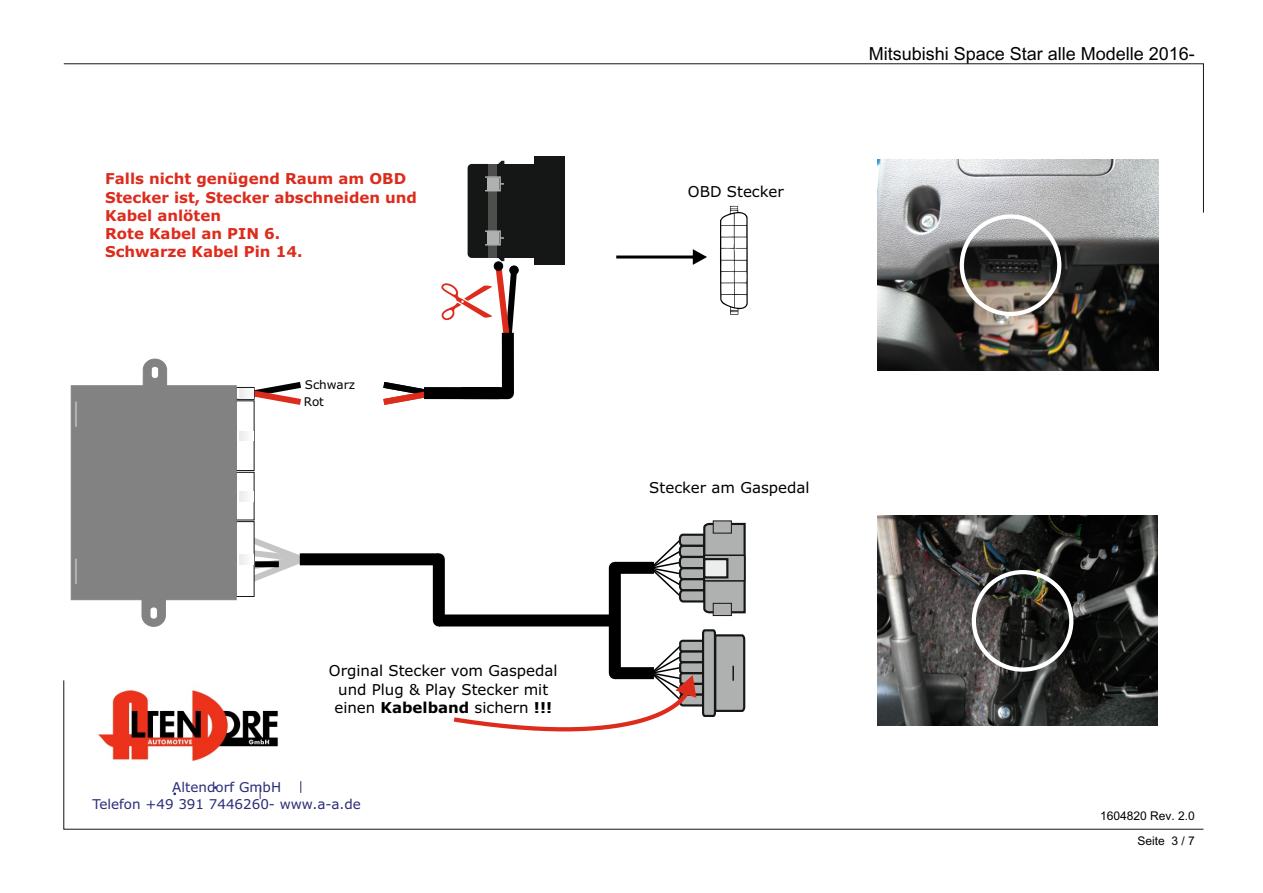
<style>
.page{position:relative;width:1263px;height:893px;background:#fff}
.page>*{position:absolute;margin:0;border:0;box-sizing:border-box;transform-origin:0 0}
.t1{font:18px "Arial Unicode MS";color:#000}
.t2{font:700 15px/18.3px "Verdana";color:#dd2b1c}
.t3{font:15px/18.3px "Verdana";color:#000;text-align:center}
.t4{font:13.5px/16.4px "Verdana";color:#2b2c77;text-align:center}
.t5{font:12px "Arial Unicode MS";color:#000}
.t6{font:12px "Verdana";color:#000}
.s1{font-weight:700}
</style>
<div class="page">
<svg style="left:63px;top:63px;width:1141px;height:150px"></svg>
<svg style="left:63px;top:680px;width:1141px;height:149px"></svg>
<svg style="left:720px;top:206px;width:28px;height:109px"></svg>
<div style="left:735px;top:283px;width:11px;height:11px;background:#fff"></div>
<svg style="left:383px;top:382px;width:55px;height:23px"></svg>
<div style="left:424px;top:387px;width:75px;height:12px;background:#000"></div>
<div style="left:463px;top:387px;width:45px;height:12px;background:#000"></div>
<div style="left:502px;top:333px;width:12px;height:60px;background:#000"></div>
<svg style="left:616px;top:249px;width:91px;height:16px"></svg>
<svg style="left:649px;top:520px;width:97px;height:96px"></svg>
<div style="left:439px;top:614px;width:176px;height:12px;background:#000"></div>
<div style="left:433px;top:559px;width:12px;height:61px;background:#000"></div>
<div style="left:609px;top:568px;width:12px;height:105px;background:#000"></div>
<div style="left:615px;top:562px;width:39px;height:12px;background:#000"></div>
<div style="left:300px;top:553px;width:139px;height:12px;background:#000"></div>
<img style="left:877px;top:515px;width:281px;height:211px">
<div style="left:972px;top:570px;width:101px;height:102px;border:4px solid #fff;border-radius:50%"></div>
<img style="left:878px;top:159px;width:280px;height:211px">
<div style="left:960px;top:214px;width:101px;height:102px;border:4px solid #fff;border-radius:50%"></div>
<svg style="left:71px;top:359px;width:238px;height:268px"></svg>
<svg style="left:260px;top:787px;width:1px;height:12px"></svg>
<img style="left:92px;top:684px;width:196px;height:83px">
<svg style="left:300px;top:781px;width:1px;height:12px"></svg>
<div style="left:488px;top:164px;width:46px;height:94px;background:#151616"></div>
<div style="left:534px;top:157px;width:30px;height:108px;background:#151616"></div>
<div style="left:255px;top:561px;width:24px;height:6px;background:#000"></div>
<svg style="left:454px;top:628px;width:292px;height:103px"></svg>
<svg style="left:441px;top:161px;width:79px;height:192px"></svg>
<p class="t2" style="left:105px;top:171px;width:313px">Falls nicht genügend Raum am OBD<br>Stecker ist, Stecker abschneiden und<br>Kabel anlöten<br>Rote Kabel an PIN 6.<br>Schwarze Kabel Pin 14.</p>
<p class="t6" style="left:305px;top:380px;width:52px">Schwarz</p>
<p class="t6" style="left:304px;top:397px;width:22px">Rot</p>
<p class="t3" style="left:329px;top:663px;width:230px">Orginal Stecker vom Gaspedal und Plug &amp; Play Stecker mit einen <span class="s1">Kabelband</span> sichern <span class="s1">!!!</span></p>
<p class="t4" style="left:92px;top:780px;width:270px">Altendorf GmbH<br>Telefon +49 391 7446260- www.a-a.de</p>
<p class="t3" style="left:688px;top:183px;width:97px">OBD Stecker</p>
<p class="t1" style="left:869px;top:47px;width:328px">Mitsubishi Space Star alle Modelle 2016-</p>
<p class="t3" style="left:649px;top:480px;width:162px">Stecker am Gaspedal</p>
<p class="t5" style="left:1100px;top:811px;width:96px">1604820 Rev. 2.0</p>
<p class="t5" style="left:1137px;top:837px;width:59px">Seite 3 / 7</p>
</div>
